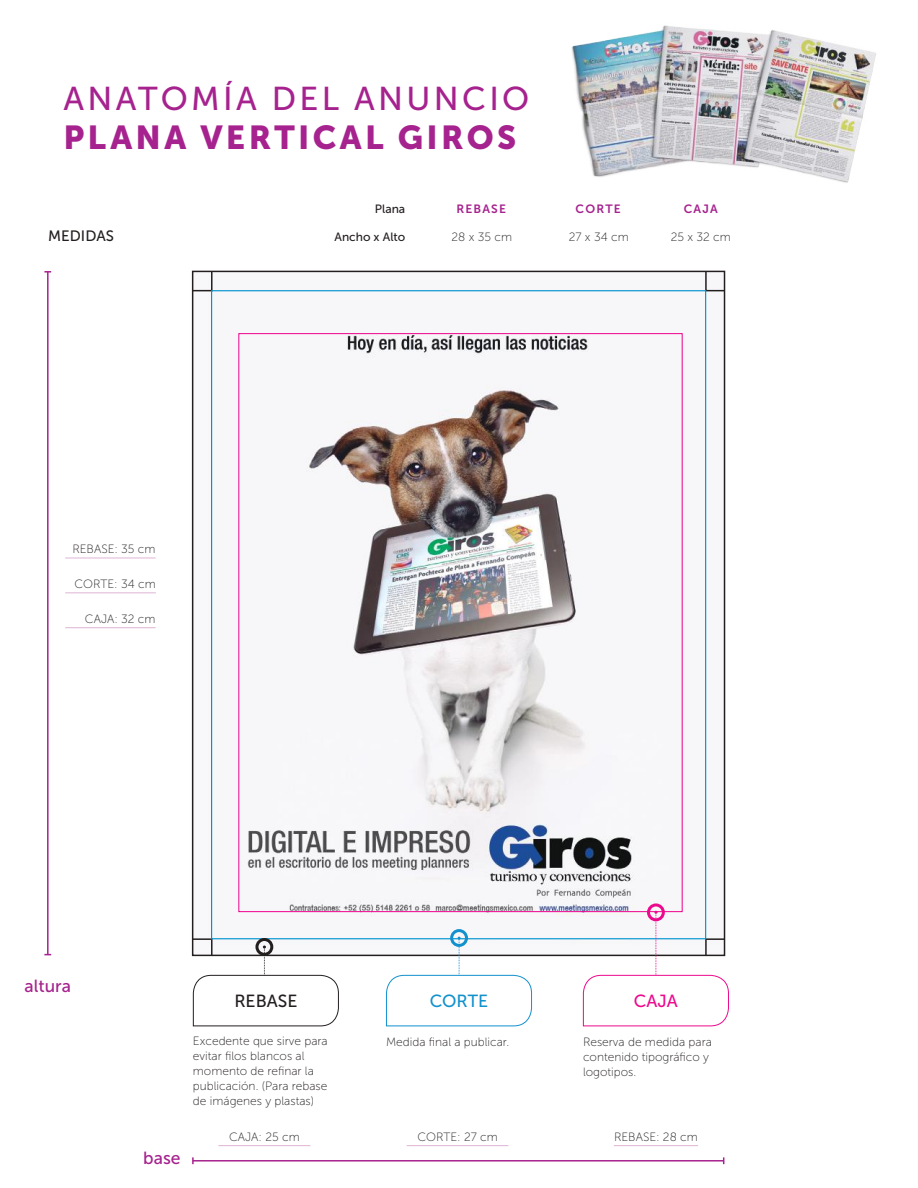
<style>
.page{position:relative;width:918px;height:1188px;background:#fff}
.page>*{position:absolute;margin:0;border:0;box-sizing:border-box;transform-origin:0 0}
.t1{font:33px "Museo Sans 500";letter-spacing:.1em;color:#a6228e}
.t2{font:33px "Museo Sans 900";letter-spacing:.1em;color:#a6228e}
.t3{font:17.55px "Museo Sans 500";color:#a6228e}
.t4{font:17.55px "Museo Sans 500";color:#241f1f}
.t5{font:17.55px "Museo Sans 500";color:#1391cd}
.t6{font:17.55px "Museo Sans 500";color:#ed098d}
.t7{font:15px "Museo Sans 500";color:#241f1f}
.t8{font:12px/15px "Museo Sans 100";color:#241f1f}
.t9{font:12px "Museo Sans 500";color:#241f1f}
.t10{font:12px "Museo Sans 700";letter-spacing:.1em;color:#a6228e}
</style>
<div class="page">
<div style="left:193px;top:271px;width:532px;height:684px;background:#f8f7fa"></div>
<img style="left:238px;top:292px;width:469px;height:648px">
<svg style="left:191px;top:270px;width:22px;height:22px"></svg>
<svg style="left:704px;top:270px;width:22px;height:22px"></svg>
<div style="left:647px;top:903px;width:18px;height:18px;border:3px solid #ed098d;border-radius:50%"></div>
<div style="left:450px;top:929px;width:18px;height:18px;border:3px solid #1391cd;border-radius:50%"></div>
<svg style="left:583px;top:911px;width:146px;height:116px"></svg>
<svg style="left:191px;top:938px;width:148px;height:89px"></svg>
<svg style="left:386px;top:937px;width:146px;height:90px"></svg>
<img style="left:572px;top:25px;width:304px;height:158px">
<hr style="left:407px;top:1145px;width:101px;height:1px;background:#e2bcd9">
<hr style="left:614px;top:1145px;width:84px;height:1px;background:#e2bcd9">
<hr style="left:218px;top:1145px;width:92px;height:1px;background:#e2bcd9">
<hr style="left:65px;top:592px;width:91px;height:1px;background:#e2bcd9">
<hr style="left:65px;top:627px;width:91px;height:1px;background:#e2bcd9">
<hr style="left:65px;top:557px;width:91px;height:2px;background:#e2bcd9">
<hr style="left:193px;top:1160px;width:531px;height:2px;background:#a6228e">
<svg style="left:192px;top:1157px;width:2px;height:7px"></svg>
<hr style="left:47px;top:272px;width:2px;height:683px;background:#a6228e">
<svg style="left:44px;top:271px;width:7px;height:2px"></svg>
<h1 class="t1" style="left:63px;top:80px;width:467px">ANATOMÍA DEL ANUNCIO</h1>
<h1 class="t2" style="left:63px;top:119px;width:454px">PLANA VERTICAL GIROS</h1>
<p class="t9" style="left:375px;top:202px;width:32px">Plana</p>
<p class="t10" style="left:456px;top:202px;width:51px">REBASE</p>
<p class="t10" style="left:576px;top:202px;width:47px">CORTE</p>
<p class="t10" style="left:684px;top:202px;width:35px">CAJA</p>
<p class="t7" style="left:48px;top:228px;width:67px">MEDIDAS</p>
<p class="t9" style="left:334px;top:230px;width:72px">Ancho x Alto</p>
<p class="t8" style="left:452px;top:230px;width:62px">28 x 35 cm</p>
<p class="t8" style="left:569px;top:230px;width:61px">27 x 34 cm</p>
<p class="t8" style="left:671px;top:230px;width:61px">25 x 32 cm</p>
<p class="t8" style="left:72px;top:541px;width:85px">REBASE: 35 cm</p>
<p class="t8" style="left:75px;top:576px;width:83px">CORTE: 34 cm</p>
<p class="t8" style="left:85px;top:611px;width:72px">CAJA: 32 cm</p>
<h2 class="t3" style="left:25px;top:976px;width:48px">altura</h2>
<h2 class="t3" style="left:143px;top:1149px;width:39px">base</h2>
<h2 class="t4" style="left:234px;top:992px;width:64px">REBASE</h2>
<h2 class="t5" style="left:430px;top:992px;width:60px">CORTE</h2>
<h2 class="t6" style="left:634px;top:992px;width:45px">CAJA</h2>
<p class="t8" style="left:193px;top:1034px;width:136px">Excedente que sirve para evitar filos blancos al momento de refinar la publicación. (Para rebase de imágenes y plastas)</p>
<p class="t8" style="left:386px;top:1034px;width:125px">Medida final a publicar.</p>
<p class="t8" style="left:583px;top:1034px;width:130px">Reserva de medida para contenido tipográfico y logotipos.</p>
<p class="t8" style="left:229px;top:1129px;width:72px">CAJA: 25 cm</p>
<p class="t8" style="left:417px;top:1129px;width:82px">CORTE: 27 cm</p>
<p class="t8" style="left:614px;top:1129px;width:85px">REBASE: 28 cm</p>
</div>
